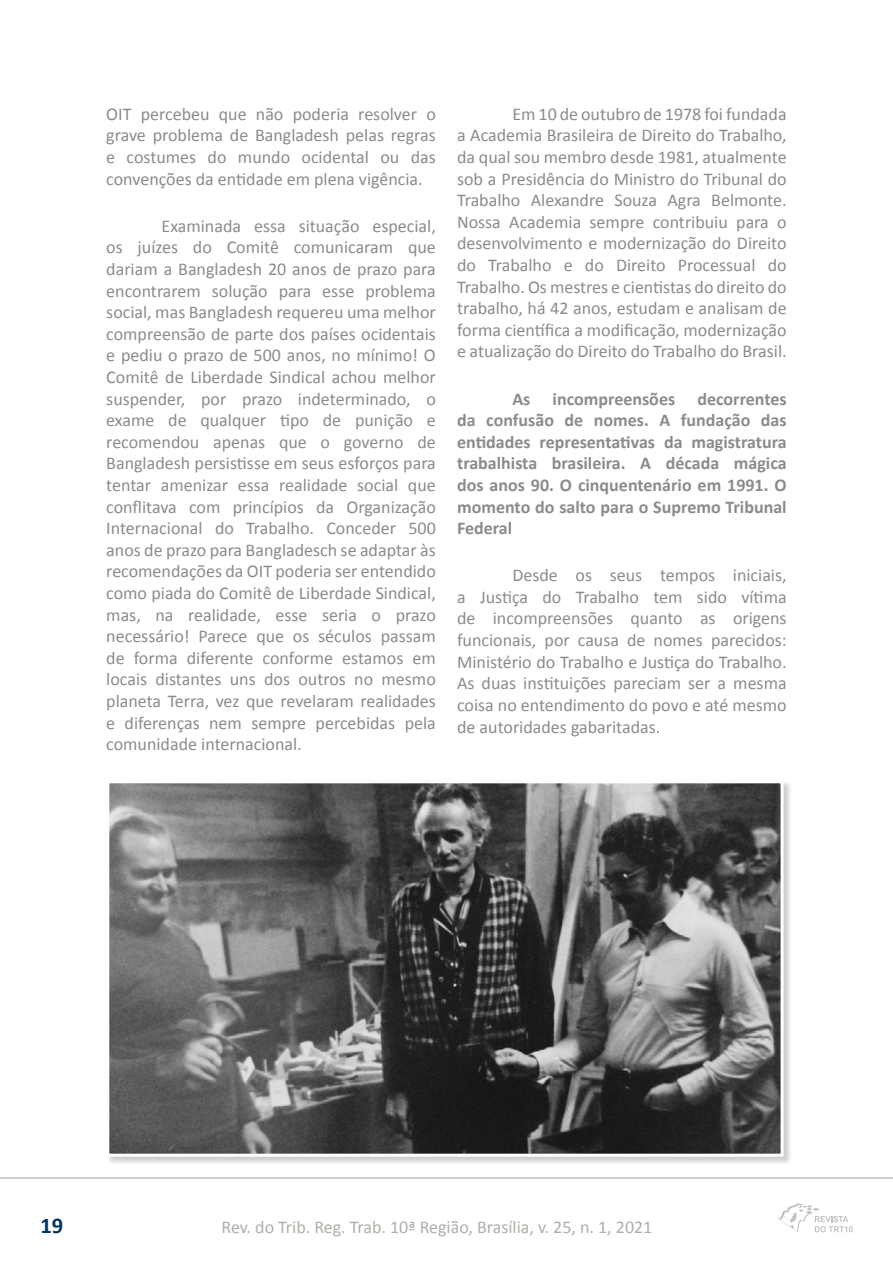
<style>
.page{position:relative;width:893px;height:1263px;background:#fff}
.page>*{position:absolute;margin:0;border:0;box-sizing:border-box;transform-origin:0 0}
.t1{font:700 22.5px "Calibri";color:#003461}
.t2{font:18px/21.6px "Calibri";color:#8b8b8b;text-align:justify}
.t3{font:700 18px/21.6px "Calibri";color:#8b8b8b;text-align:justify}
.t4{font:18px "Calibri";color:#b0aea9}
</style>
<div class="page">
<hr style="left:0;top:1177px;width:893px;height:2px;background:#c2c2c2">
<svg style="left:778px;top:1203px;width:75px;height:30px"></svg>
<svg style="left:108px;top:782px;width:682px;height:381px;background:#dcdcdc"></svg>
<img style="left:110px;top:784px;width:670px;height:369px">
<div style="left:106px;top:780px;width:678px;height:377px;border:3px solid #fefffe"></div>
<p class="t2" style="left:106px;top:103px;width:331px">OIT percebeu que não poderia resolver o grave problema de Bangladesh pelas regras e costumes do mundo ocidental ou das convenções da entidade em plena vigência.</p>
<p class="t2" style="left:106px;top:215px;width:331px;text-indent:55px">Examinada essa situação especial, os juízes do Comitê comunicaram que dariam a Bangladesh 20 anos de prazo para encontrarem solução para esse problema social, mas Bangladesh requereu uma melhor compreensão de parte dos países ocidentais e pediu o prazo de 500 anos, no mínimo! O Comitê de Liberdade Sindical achou melhor suspender, por prazo indeterminado, o exame de qualquer tipo de punição e recomendou apenas que o governo de Bangladesh persistisse em seus esforços para tentar amenizar essa realidade social que conflitava com princípios da Organização Internacional do Trabalho. Conceder 500 anos de prazo para Bangladesch se adaptar às recomendações da OIT poderia ser entendido como piada do Comitê de Liberdade Sindical, mas, na realidade, esse seria o prazo necessário! Parece que os séculos passam de forma diferente conforme estamos em locais distantes uns dos outros no mesmo planeta Terra, vez que revelaram realidades e diferenças nem sempre percebidas pela comunidade internacional.</p>
<p class="t2" style="left:457px;top:103px;width:331px;text-indent:55px">Em 10 de outubro de 1978 foi fundada a Academia Brasileira de Direito do Trabalho, da qual sou membro desde 1981, atualmente sob a Presidência do Ministro do Tribunal do Trabalho Alexandre Souza Agra Belmonte.<br>Nossa Academia sempre contribuiu para o desenvolvimento e modernização do Direito do Trabalho e do Direito Processual do Trabalho. Os mestres e cientistas do direito do trabalho, há 42 anos, estudam e analisam de forma científica a modificação, modernização e atualização do Direito do Trabalho do Brasil.</p>
<p class="t3" style="left:457px;top:388px;width:331px;text-indent:55px">As incompreensões decorrentes da confusão de nomes. A fundação das entidades representativas da magistratura trabalhista brasileira. A década mágica dos anos 90. O cinquentenário em 1991. O momento do salto para o Supremo Tribunal Federal</p>
<p class="t2" style="left:457px;top:565px;width:331px;text-indent:55px">Desde os seus tempos iniciais, a Justiça do Trabalho tem sido vítima de incompreensões quanto as origens funcionais, por causa de nomes parecidos:<br>Ministério do Trabalho e Justiça do Trabalho.<br>As duas instituições pareciam ser a mesma coisa no entendimento do povo e até mesmo de autoridades gabaritadas.</p>
<p class="t1" style="left:40px;top:1214px;width:24px">19</p>
<p class="t4" style="left:222px;top:1218px;width:432px">Rev. do Trib. Reg. Trab. 10ª Região, Brasília, v. 25, n. 1, 2021</p>
</div>
